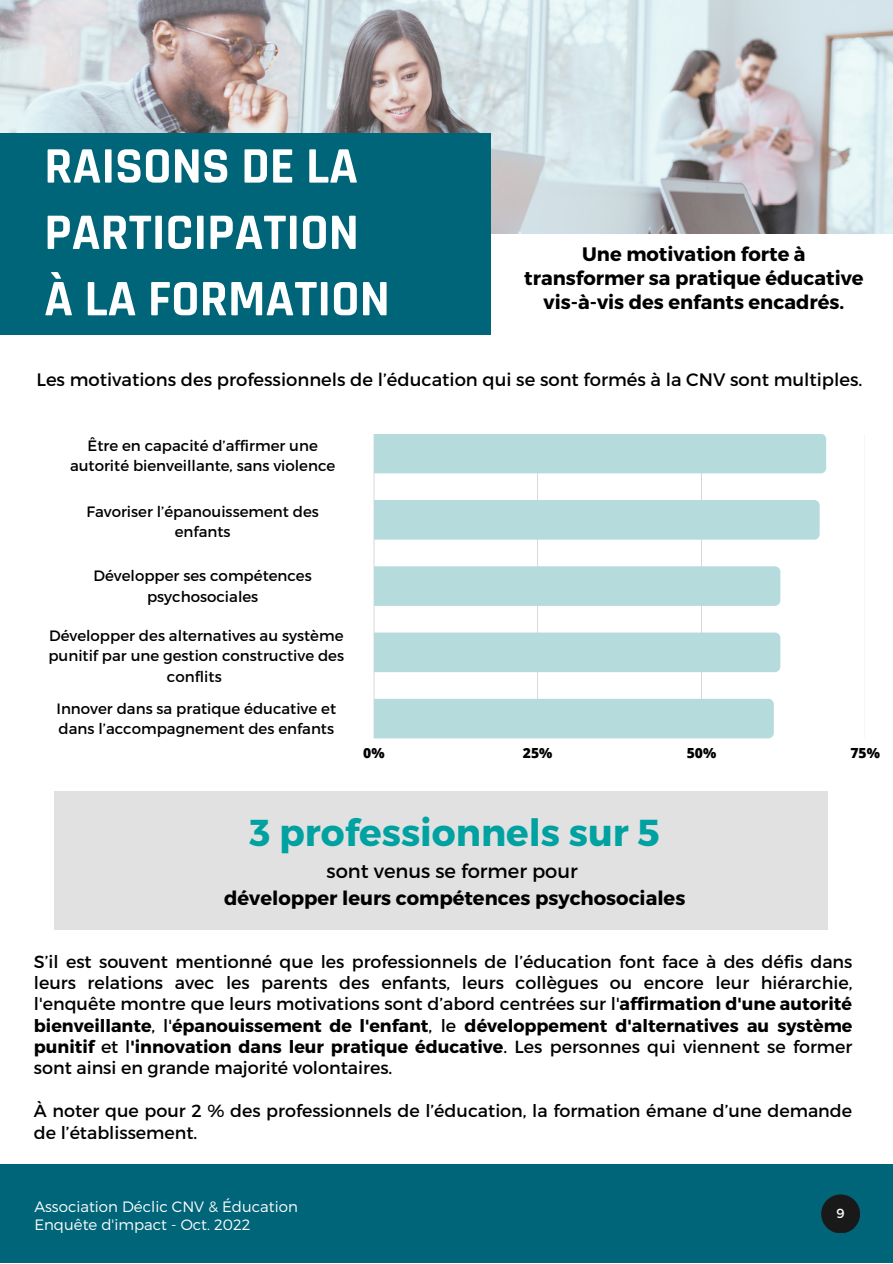
<style>
.page{position:relative;width:893px;height:1264px;background:#fff}
.page>*{position:absolute;margin:0;border:0;box-sizing:border-box;transform-origin:0 0}
.t1{font:700 51.75px/66.3px "Rajdhani";color:#fff}
.t2{font:700 37.5px "Montserrat";color:#00a2a1}
.t3{font:700 19.5px/23.5px "Montserrat";color:#000;text-align:center}
.t4{font:19.5px "Montserrat";color:#000}
.t5{font:18px "Montserrat";color:#000}
.t6{font:17.55px/21.3px "Montserrat";color:#000;text-align:justify}
.t7{font:15px/20.2px "Montserrat";color:#000;text-align:center}
.t8{font:300 15px "Montserrat";color:#fff}
.t9{font:800 13.95px "Open Sans";color:#000}
.t10{font:13.2px "Montserrat";color:#fff}
.s1{font-weight:700}
</style>
<div class="page">
<img style="left:0;top:0;width:892px;height:234px">
<div style="left:0;top:133px;width:491px;height:201px;background:#006579"></div>
<svg style="left:373px;top:434px;width:454px;height:304px;fill:#b5dbdc"></svg>
<svg style="left:820px;top:434px;width:6px;height:39px"></svg>
<svg style="left:814px;top:500px;width:5px;height:39px"></svg>
<svg style="left:774px;top:566px;width:6px;height:40px"></svg>
<svg style="left:774px;top:632px;width:6px;height:40px"></svg>
<svg style="left:768px;top:698px;width:5px;height:40px"></svg>
<div style="left:55px;top:791px;width:772px;height:138px;background:#e2e1e1"></div>
<div style="left:0;top:1164px;width:892px;height:98px;background:#006579"></div>
<svg style="left:821px;top:1194px;width:39px;height:39px"></svg>
<p class="t1" style="left:44px;top:134px;width:316px">RAISONS DE LA<br>PARTICIPATION</p>
<p class="t1" style="left:44px;top:267px;width:347px">À LA FORMATION</p>
<p class="t3" style="left:524px;top:242px;width:341px">Une motivation forte à transformer sa pratique éducative vis-à-vis des enfants encadrés.</p>
<p class="t5" style="left:36px;top:368px;width:827px">Les motivations des professionnels de l’éducation qui se sont formés à la CNV sont multiples.</p>
<p class="t7" style="left:70px;top:434px;width:267px">Être en capacité d’affirmer une autorité bienveillante, sans violence</p>
<p class="t7" style="left:86px;top:500px;width:234px">Favoriser l’épanouissement des enfants</p>
<p class="t7" style="left:93px;top:565px;width:220px">Développer ses compétences psychosociales</p>
<p class="t7" style="left:48px;top:625px;width:297px">Développer des alternatives au système punitif par une gestion constructive des conflits</p>
<p class="t7" style="left:56px;top:697px;width:281px;text-align:left">Innover dans sa pratique éducative et dans l’accompagnement des enfants</p>
<p class="t9" style="left:363px;top:743px;width:23px">0%</p>
<p class="t9" style="left:523px;top:743px;width:31px">25%</p>
<p class="t9" style="left:686px;top:743px;width:31px">50%</p>
<p class="t9" style="left:850px;top:743px;width:31px">75%</p>
<p class="t2" style="left:249px;top:808px;width:412px">3 professionnels sur 5</p>
<p class="t4" style="left:326px;top:858px;width:253px">sont venus se former pour</p>
<p class="t3" style="left:224px;top:884px;width:462px">développer leurs compétences psychosociales</p>
<p class="t6" style="left:34px;top:949px;width:820px">S’il est souvent mentionné que les professionnels de l’éducation font face à des défis dans leurs relations avec les parents des enfants, leurs collègues ou encore leur hiérarchie, l'enquête montre que leurs motivations sont d’abord centrées sur l'<span class="s1">affirmation d'une autorité bienveillante</span>, l'<span class="s1">épanouissement de l'enfant</span>, le <span class="s1">développement d'alternatives au système punitif</span> et l<span class="s1">'innovation dans leur pratique éducative</span>. Les personnes qui viennent se former sont ainsi en grande majorité volontaires.</p>
<p class="t6" style="left:34px;top:1099px;width:819px">À noter que pour 2 % des professionnels de l’éducation, la formation émane d’une demande de l’établissement.</p>
<p class="t8" style="left:34px;top:1197px;width:265px">Association Déclic CNV &amp; Éducation</p>
<p class="t8" style="left:34px;top:1215px;width:218px">Enquête d'impact - Oct. 2022</p>
<p class="t10" style="left:836px;top:1204px;width:10px">9</p>
</div>
